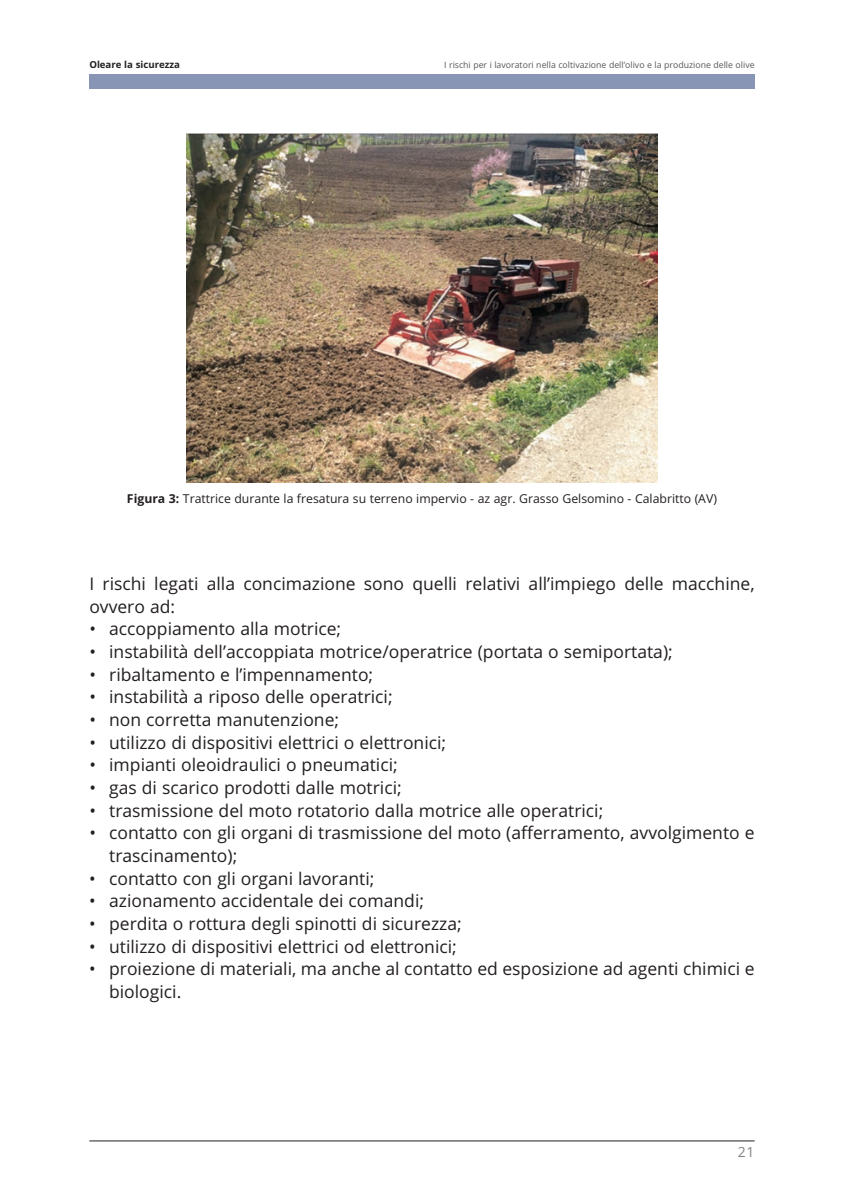
<style>
.page{position:relative;width:844px;height:1191px;background:#fff}
.page>*{position:absolute;margin:0;border:0;box-sizing:border-box;transform-origin:0 0}
.t1{font:17.5px/22.6px "Open Sans";color:#231f20}
.t2{font:14px "Open Sans";color:#808285}
.t3{font:12.25px "Open Sans";color:#231f20}
.t4{font:700 9.62px "Open Sans";color:#231f20}
.t5{font:8.75px "Open Sans";color:#57585a}
.s1{font-weight:700}
</style>
<div class="page">
<div style="left:89px;top:74px;width:665px;height:15px;background:#8895b4"></div>
<hr style="left:89px;top:1140px;width:665px;height:1px;background:#231f20">
<img style="left:186px;top:134px;width:471px;height:348px">
<p class="t4" style="left:89px;top:59px;width:92px">Oleare la sicurezza</p>
<p class="t5" style="left:444px;top:60px;width:312px">I rischi per i lavoratori nella coltivazione dell’olivo e la produzione delle olive</p>
<p class="t3" style="left:127px;top:492px;width:591px"><span class="s1">Figura 3:</span> Trattrice durante la fresatura su terreno impervio - az agr. Grasso Gelsomino - Calabritto (AV)</p>
<p class="t1" style="left:89px;top:572px;width:666px">I rischi legati alla concimazione sono quelli relativi all’impiego delle macchine, ovvero ad:</p>
<p class="t1" style="left:89px;top:618px;width:253px">• accoppiamento alla motrice;</p>
<p class="t1" style="left:89px;top:640px;width:585px">• instabilità dell’accoppiata motrice/operatrice (portata o semiportata);</p>
<p class="t1" style="left:89px;top:663px;width:285px">• ribaltamento e l’impennamento;</p>
<p class="t1" style="left:89px;top:686px;width:305px">• instabilità a riposo delle operatrici;</p>
<p class="t1" style="left:89px;top:708px;width:251px">• non corretta manutenzione;</p>
<p class="t1" style="left:89px;top:731px;width:358px">• utilizzo di dispositivi elettrici o elettronici;</p>
<p class="t1" style="left:89px;top:754px;width:310px">• impianti oleoidraulici o pneumatici;</p>
<p class="t1" style="left:89px;top:776px;width:314px">• gas di scarico prodotti dalle motrici;</p>
<p class="t1" style="left:89px;top:799px;width:515px">• trasmissione del moto rotatorio dalla motrice alle operatrici;</p>
<p class="t1" style="left:109px;top:822px;width:646px;text-indent:-20px">• contatto con gli organi di trasmissione del moto (afferramento, avvolgimento e trascinamento);</p>
<p class="t1" style="left:89px;top:867px;width:286px">• contatto con gli organi lavoranti;</p>
<p class="t1" style="left:89px;top:890px;width:336px">• azionamento accidentale dei comandi;</p>
<p class="t1" style="left:89px;top:912px;width:374px">• perdita o rottura degli spinotti di sicurezza;</p>
<p class="t1" style="left:89px;top:935px;width:369px">• utilizzo di dispositivi elettrici od elettronici;</p>
<p class="t1" style="left:109px;top:958px;width:646px;text-indent:-20px">• proiezione di materiali, ma anche al contatto ed esposizione ad agenti chimici e biologici.</p>
<p class="t2" style="left:737px;top:1144px;width:18px">21</p>
</div>
